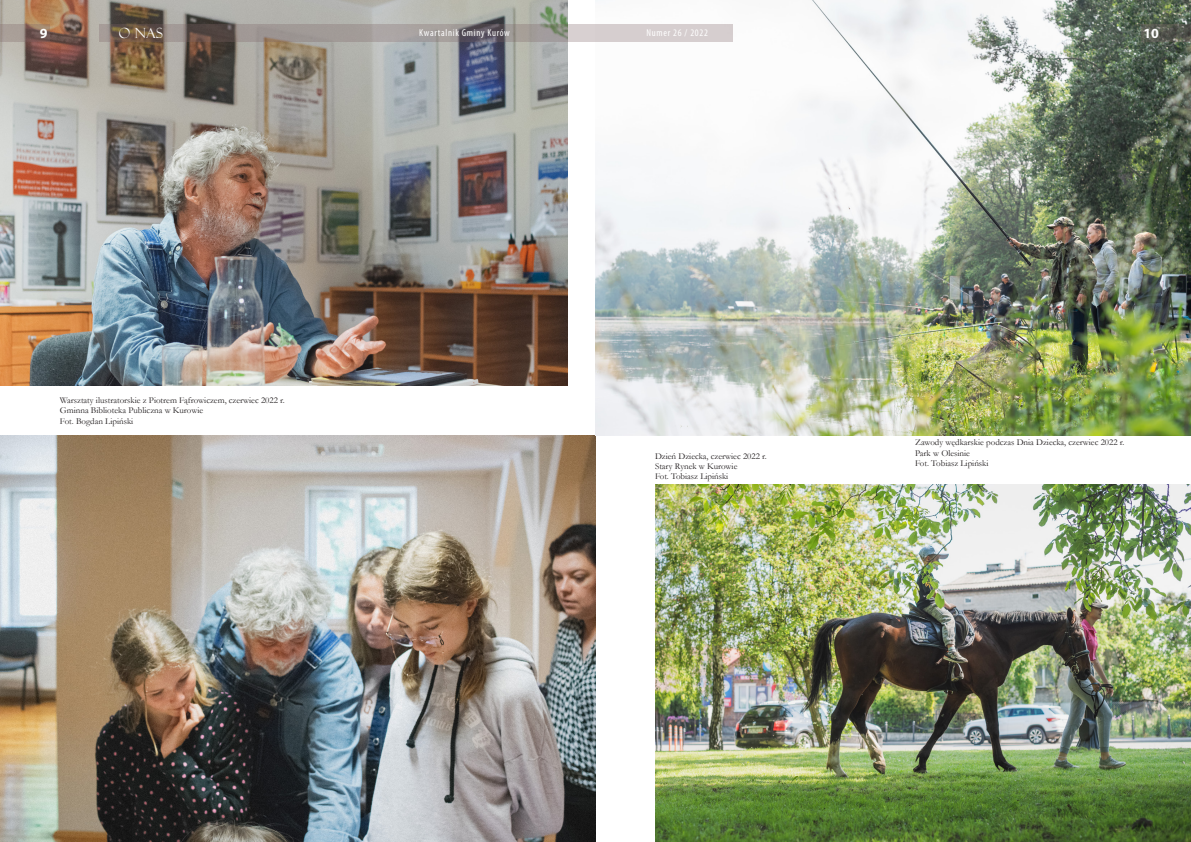
<style>
.page{position:relative;width:1191px;height:842px;background:#fff}
.page>*{position:absolute;margin:0;border:0;box-sizing:border-box;transform-origin:0 0}
.t1{font:14px "Felix Titling";color:#fff}
.t2{font:700 14px "Myriad Pro";color:#fff}
.t3{font:condensed 10px "Myriad Pro";letter-spacing:.07em;color:#fff}
.Podpis_zdjęć{font:9px "Garamond";color:#231f20}
</style>
<div class="page">
<img style="left:0;top:435px;width:595px;height:407px">
<img style="left:0;top:0;width:567px;height:386px">
<img style="left:595px;top:0;width:596px;height:435px">
<img style="left:655px;top:485px;width:536px;height:357px">
<svg style="left:99px;top:24px;width:633px;height:17px;background:#9f9693"></svg>
<svg style="left:0;top:24px;width:50px;height:17px"></svg>
<svg style="left:1140px;top:24px;width:51px;height:17px"></svg>
<h1 class="t2" style="left:40px;top:24px;width:9px">9</h1>
<h1 class="t1" style="left:119px;top:25px;width:45px">O NAS</h1>
<p class="t3" style="left:419px;top:27px;width:92px">Kwartalnik Gminy Kurów</p>
<p class="t3" style="left:646px;top:27px;width:63px">Numer 26 / 2022</p>
<h1 class="t2" style="left:1143px;top:24px;width:17px">10</h1>
<p class="Podpis_zdjęć" style="left:60px;top:394px;width:226px">Warsztaty ilustratorskie z Piotrem Fąfrowiczem, czerwiec 2022 r.</p>
<p class="Podpis_zdjęć" style="left:60px;top:404px;width:145px">Gminna Biblioteka Publiczna w Kurowie</p>
<p class="Podpis_zdjęć" style="left:60px;top:415px;width:75px">Fot. Bogdan Lipiński</p>
<p class="Podpis_zdjęć" style="left:655px;top:450px;width:113px">Dzień Dziecka, czerwiec 2022 r.</p>
<p class="Podpis_zdjęć" style="left:655px;top:460px;width:84px">Stary Rynek w Kurowie</p>
<p class="Podpis_zdjęć" style="left:655px;top:470px;width:75px">Fot. Tobiasz Lipiński</p>
<p class="Podpis_zdjęć" style="left:915px;top:436px;width:211px">Zawody wędkarskie podczas Dnia Dziecka, czerwiec 2022 r.</p>
<p class="Podpis_zdjęć" style="left:915px;top:447px;width:56px">Park w Olesinie</p>
<p class="Podpis_zdjęć" style="left:915px;top:457px;width:75px">Fot. Tobiasz Lipiński</p>
</div>
